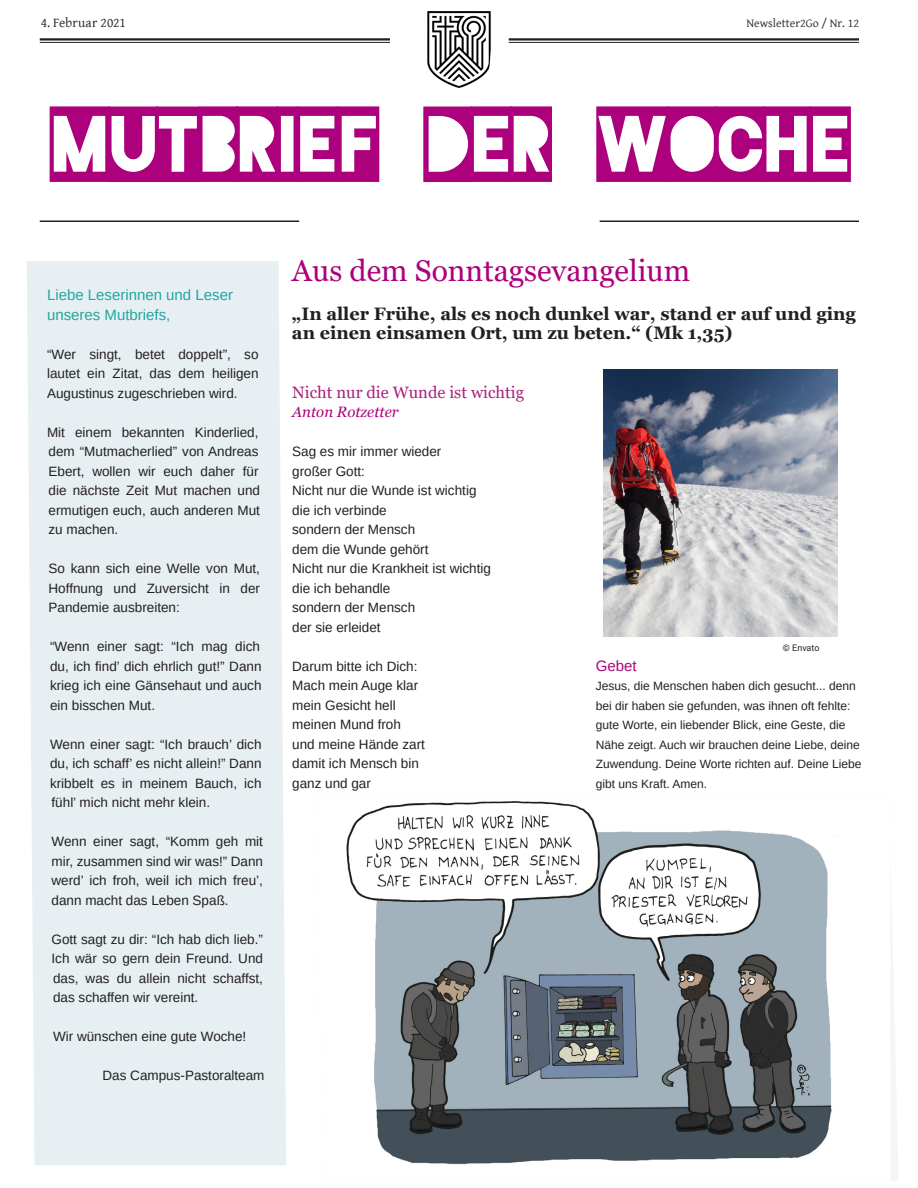
<style>
.page{position:relative;width:918px;height:1188px;background:#fff}
.page>*{position:absolute;margin:0;border:0;box-sizing:border-box;transform-origin:0 0}
.Newsletter_Name{font:90px "Blackout 2 AM";color:#ad007c}
.Title_Large{font:30px "Georgia";color:#ad007c}
.Article_Intro{font:700 18px/19.5px "Georgia";color:#231f20}
.Normal_body_text{font:16.5px "Georgia";color:#ab217d}
.Normal_body_text_ita{font:15px/19.5px "Arimo";color:#20a6a3}
.Normal_body_text-2{font:italic 15px "Georgia";color:#ad007c}
.Normal_body_text-3{font:15px "Arimo";color:#ad007c}
.Normal_body_text_ita-2{font:13.5px/19.5px "Arimo";color:#231f20;text-align:justify}
.Normal_body_text-4{font:13.5px/19.5px "Arimo";color:#231f20}
.t1{font:13.5px "Gentium Basic";letter-spacing:.005em;color:#231f20}
.Normal_body_text-5{font:12px/19.5px "Arimo";color:#231f20}
.t2{font:12px "Gentium Basic";color:#231f20}
.Pages{font:9px "Roboto";color:#231f20}
</style>
<div class="page">
<img style="left:427px;top:11px;width:64px;height:77px">
<img style="left:603px;top:369px;width:235px;height:267px">
<img style="left:346px;top:801px;width:486px;height:364px">
<div style="left:27px;top:261px;width:259px;height:904px;background:#e8eff2"></div>
<hr style="left:40px;top:38px;width:350px;height:3px;background:#231f20">
<hr style="left:40px;top:42px;width:350px;height:1px;background:#231f20">
<hr style="left:509px;top:38px;width:350px;height:3px;background:#231f20">
<hr style="left:509px;top:42px;width:350px;height:1px;background:#231f20">
<hr style="left:40px;top:221px;width:259px;height:1px;background:#231f20">
<hr style="left:600px;top:221px;width:259px;height:1px;background:#231f20">
<p class="t1" style="left:41px;top:13px;width:86px">4. Februar 2021</p>
<p class="t2" style="left:746px;top:14px;width:114px">Newsletter2Go / Nr. 12</p>
<p class="Newsletter_Name" style="left:50px;top:98px;width:801px">MUTBRIEF DER WOCHE</p>
<p class="Normal_body_text_ita" style="left:47px;top:285px;width:187px">Liebe Leserinnen und Leser unseres Mutbriefs,</p>
<p class="Normal_body_text_ita-2" style="left:47px;top:344px;width:213px">“Wer singt, betet doppelt”, so lautet ein Zitat, das dem heiligen Augustinus zugeschrieben wird.</p>
<p class="Normal_body_text_ita-2" style="left:47px;top:422px;width:214px">Mit einem bekannten Kinderlied, dem “Mutmacherlied” von Andreas Ebert, wollen wir euch daher für die nächste Zeit Mut machen und ermutigen euch, auch anderen Mut zu machen.</p>
<p class="Normal_body_text_ita-2" style="left:49px;top:559px;width:213px">So kann sich eine Welle von Mut, Hoffnung und Zuversicht in der Pandemie ausbreiten:</p>
<p class="Normal_body_text_ita-2" style="left:50px;top:637px;width:213px">“Wenn einer sagt: “Ich mag dich du, ich find’ dich ehrlich gut!” Dann krieg ich eine Gänsehaut und auch ein bisschen Mut.</p>
<p class="Normal_body_text_ita-2" style="left:50px;top:734px;width:213px">Wenn einer sagt: “Ich brauch’ dich du, ich schaff’ es nicht allein!” Dann kribbelt es in meinem Bauch, ich fühl’ mich nicht mehr klein.</p>
<p class="Normal_body_text_ita-2" style="left:52px;top:832px;width:213px">Wenn einer sagt, “Komm geh mit mir, zusammen sind wir was!” Dann werd’ ich froh, weil ich mich freu’, dann macht das Leben Spaß.</p>
<p class="Normal_body_text_ita-2" style="left:52px;top:929px;width:213px">Gott sagt zu dir: “Ich hab dich lieb.” Ich wär so gern dein Freund. Und das, was du allein nicht schaffst, das schaffen wir vereint.</p>
<p class="Normal_body_text_ita-2" style="left:53px;top:1027px;width:195px">Wir wünschen eine gute Woche!</p>
<p class="Normal_body_text_ita-2" style="left:103px;top:1066px;width:164px">Das Campus-Pastoralteam</p>
<p class="Title_Large" style="left:292px;top:252px;width:400px">Aus dem Sonntagsevangelium</p>
<p class="Article_Intro" style="left:292px;top:304px;width:565px">„In aller Frühe, als es noch dunkel war, stand er auf und ging an einen einsamen Ort, um zu beten.“ (Mk 1,35)</p>
<p class="Normal_body_text" style="left:292px;top:382px;width:233px">Nicht nur die Wunde ist wichtig</p>
<p class="Normal_body_text-2" style="left:292px;top:402px;width:108px">Anton Rotzetter</p>
<p class="Normal_body_text-4" style="left:292px;top:442px;width:200px">Sag es mir immer wieder<br>großer Gott:<br>Nicht nur die Wunde ist wichtig die ich verbinde<br>sondern der Mensch<br>dem die Wunde gehört<br>Nicht nur die Krankheit ist wichtig die ich behandle<br>sondern der Mensch<br>der sie erleidet</p>
<p class="Normal_body_text-4" style="left:292px;top:656px;width:134px">Darum bitte ich Dich:<br>Mach mein Auge klar mein Gesicht hell meinen Mund froh und meine Hände zart damit ich Mensch bin ganz und gar</p>
<p class="Normal_body_text-3" style="left:596px;top:657px;width:42px">Gebet</p>
<p class="Pages" style="left:783px;top:641px;width:38px">© Envato</p>
<p class="Normal_body_text-5" style="left:596px;top:676px;width:267px">Jesus, die Menschen haben dich gesucht... denn bei dir haben sie gefunden, was ihnen oft fehlte: gute Worte, ein liebender Blick, eine Geste, die Nähe zeigt. Auch wir brauchen deine Liebe, deine Zuwendung. Deine Worte richten auf. Deine Liebe gibt uns Kraft. Amen.</p>
</div>
